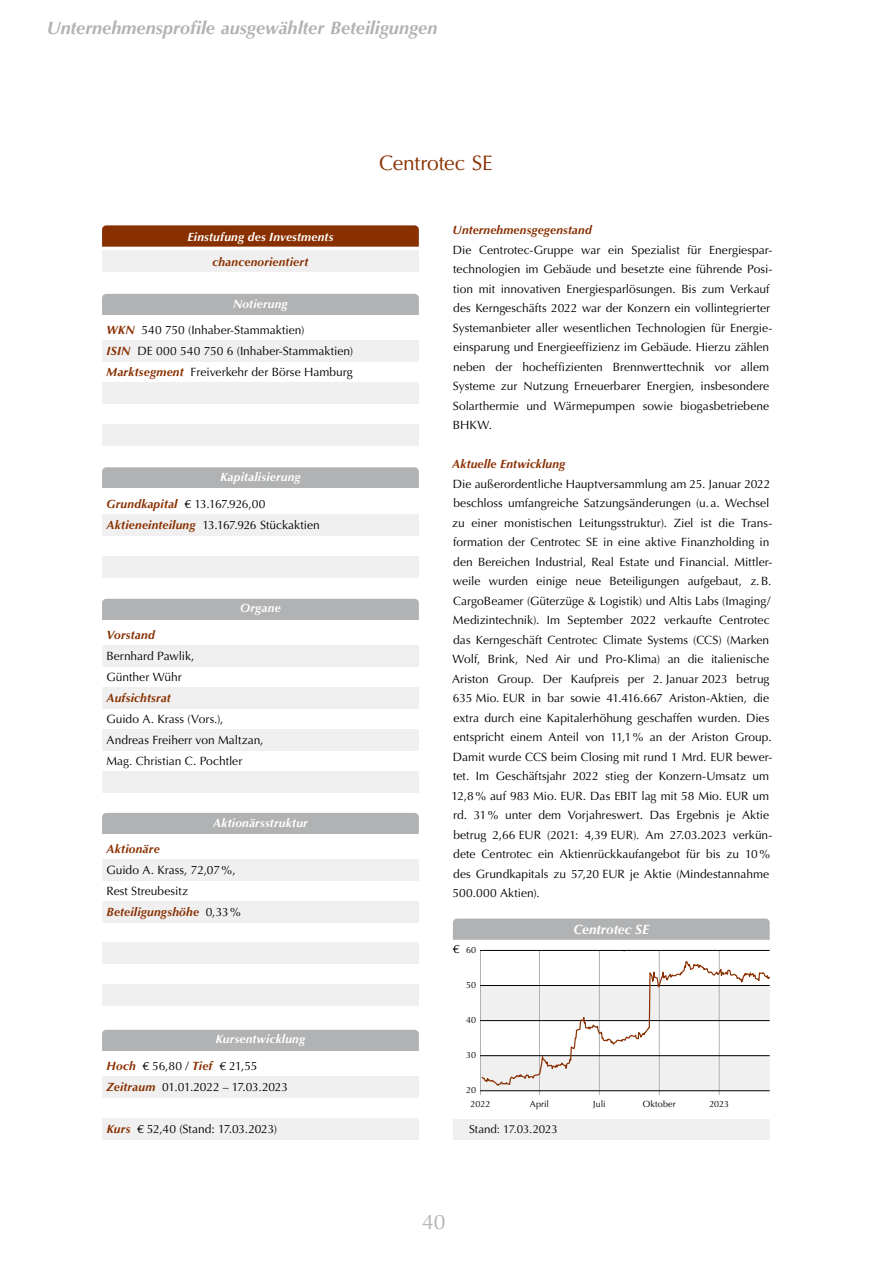
<style>
.page{position:relative;width:893px;height:1263px;background:#fff}
.page>*{position:absolute;margin:0;border:0;box-sizing:border-box;transform-origin:0 0}
.t1{font:21px "Optima LT Std";letter-spacing:-.01em;color:#893000}
.t2{font:21px "Optima LT Std";color:#b1b2b3}
.t3{font:italic 700 18px "Optima LT Std";color:#b1b2b3}
.t4{font:italic 700 13.5px "Optima LT Std";letter-spacing:-.005em;color:#fff}
.t5{font:12px/19.5px "Optima LT Std";color:#000}
.t6{font:italic 700 12px "Optima LT Std";letter-spacing:.015em;color:#893000}
.t7{font:italic 700 12px "Optima LT Std";letter-spacing:.015em;color:#fff}
.t8{font:12px/21px "Optima LT Std";letter-spacing:-.02em;color:#000}
.t9{font:11.55px "Optima LT Std";letter-spacing:-.01em;color:#000}
.t10{font:9px "Optima LT Std";letter-spacing:.005em;color:#000}
.s1{font-weight:700;font-style:italic;color:#893000}
</style>
<div class="page">
<div style="left:102px;top:251px;width:317px;height:21px;background:#f0f0f0"></div>
<svg style="left:102px;top:225px;width:317px;height:22px;background:#8d3708"></svg>
<div style="left:102px;top:294px;width:317px;height:30px;background:#b1b2b3;border-radius:4px"></div>
<div style="left:102px;top:315px;width:317px;height:126px;background:#fff"></div>
<div style="left:102px;top:341px;width:317px;height:21px;background:#f0f0f0"></div>
<div style="left:102px;top:383px;width:317px;height:21px;background:#f0f0f0"></div>
<div style="left:102px;top:425px;width:317px;height:21px;background:#f0f0f0"></div>
<div style="left:102px;top:467px;width:317px;height:30px;background:#b1b2b3;border-radius:4px"></div>
<div style="left:102px;top:489px;width:317px;height:83px;background:#fff"></div>
<div style="left:102px;top:514px;width:317px;height:21px;background:#f0f0f0"></div>
<div style="left:102px;top:556px;width:317px;height:21px;background:#f0f0f0"></div>
<div style="left:102px;top:1030px;width:317px;height:29px;background:#b1b2b3;border-radius:4px"></div>
<div style="left:102px;top:1051px;width:317px;height:86px;background:#fff"></div>
<div style="left:102px;top:1077px;width:317px;height:21px;background:#f0f0f0"></div>
<div style="left:102px;top:1119px;width:317px;height:21px;background:#f0f0f0"></div>
<div style="left:102px;top:813px;width:317px;height:38px;background:#b1b2b3;border-radius:4px"></div>
<div style="left:102px;top:834px;width:317px;height:44px;background:#fff"></div>
<div style="left:102px;top:942px;width:317px;height:21px;background:#f0f0f0"></div>
<div style="left:102px;top:984px;width:317px;height:21px;background:#f0f0f0"></div>
<div style="left:102px;top:860px;width:317px;height:21px;background:#f0f0f0"></div>
<div style="left:102px;top:902px;width:317px;height:21px;background:#f0f0f0"></div>
<div style="left:102px;top:599px;width:317px;height:29px;background:#b1b2b3;border-radius:4px"></div>
<div style="left:102px;top:620px;width:317px;height:38px;background:#fff"></div>
<div style="left:102px;top:646px;width:317px;height:21px;background:#f0f0f0"></div>
<div style="left:102px;top:688px;width:317px;height:21px;background:#f0f0f0"></div>
<div style="left:102px;top:730px;width:317px;height:21px;background:#f0f0f0"></div>
<div style="left:102px;top:772px;width:317px;height:21px;background:#f0f0f0"></div>
<div style="left:480px;top:1056px;width:290px;height:35px;background:#f0f0f0"></div>
<hr style="left:480px;top:950px;width:1px;height:145px;background:#b1b2b3">
<hr style="left:539px;top:950px;width:1px;height:145px;background:#b1b2b3">
<hr style="left:599px;top:950px;width:1px;height:145px;background:#b1b2b3">
<hr style="left:659px;top:950px;width:1px;height:145px;background:#b1b2b3">
<hr style="left:719px;top:950px;width:1px;height:145px;background:#b1b2b3">
<div style="left:453px;top:1119px;width:317px;height:21px;background:#f0f0f0"></div>
<hr style="left:480px;top:950px;width:290px;height:1px;background:#000">
<hr style="left:480px;top:1090px;width:290px;height:1px;background:#000">
<svg style="left:453px;top:918px;width:317px;height:22px;background:#b3b4b5"></svg>
<svg style="left:480px;top:960px;width:290px;height:127px"></svg>
<h2 class="t3" style="left:47px;top:18px;width:392px">Unternehmensprofile ausgewählter Beteiligungen</h2>
<p class="t7" style="left:187px;top:229px;width:147px">Einstufung des Investments</p>
<p class="t6" style="left:212px;top:255px;width:98px">chancenorientiert</p>
<p class="t7" style="left:233px;top:296px;width:56px">Notierung</p>
<p class="t5" style="left:107px;top:320px;width:248px;line-height:21px"><span class="s1">WKN</span> 540 750 (Inhaber-Stammaktien)<br><span class="s1">ISIN</span> DE 000 540 750 6 (Inhaber-Stammaktien)<br><span class="s1">Marktsegment</span> Freiverkehr der Börse Hamburg</p>
<p class="t7" style="left:220px;top:470px;width:82px">Kapitalisierung</p>
<p class="t5" style="left:107px;top:493px;width:215px;line-height:21px"><span class="s1">Grundkapital</span> € 13.167.926,00<br><span class="s1">Aktieneinteilung</span> 13.167.926 Stückaktien</p>
<p class="t7" style="left:240px;top:601px;width:42px">Organe</p>
<p class="t6" style="left:107px;top:628px;width:50px">Vorstand</p>
<p class="t5" style="left:107px;top:646px;width:89px;line-height:21px">Bernhard Pawlik,<br>Günther Wühr</p>
<p class="t6" style="left:107px;top:691px;width:66px">Aufsichtsrat</p>
<p class="t5" style="left:107px;top:709px;width:159px;line-height:21px">Guido A. Krass (Vors.),<br>Andreas Freiherr von Maltzan,<br>Mag. Christian C. Pochtler</p>
<p class="t7" style="left:213px;top:815px;width:96px">Aktionärsstruktur</p>
<p class="t6" style="left:107px;top:842px;width:55px">Aktionäre</p>
<p class="t5" style="left:107px;top:860px;width:136px;line-height:21px">Guido A. Krass, 72,07%,<br>Rest Streubesitz<br><span class="s1">Beteiligungshöhe</span> 0,33%</p>
<p class="t7" style="left:216px;top:1032px;width:91px">Kursentwicklung</p>
<p class="t8" style="left:107px;top:1056px;width:183px"><span class="s1">Hoch</span> € 56,80 / <span class="s1">Tief</span> € 21,55<br><span class="s1">Zeitraum</span> 01.01.2022 – 17.03.2023</p>
<p class="t5" style="left:107px;top:1120px;width:172px"><span class="s1">Kurs</span> € 52,40 (Stand: 17.03.2023)</p>
<h1 class="t1" style="left:379px;top:151px;width:115px">Centrotec SE</h1>
<p class="t6" style="left:453px;top:223px;width:141px">Unternehmensgegenstand</p>
<p class="t5" style="left:453px;top:240px;width:321px">Die Centrotec-Gruppe war ein Spezialist für Energiespar&shy;technologien im Gebäude und besetzte eine führende Posi&shy;tion mit innovativen Energiesparlösungen. Bis zum Verkauf des Kerngeschäfts 2022 war der Konzern ein vollintegrierter Systemanbieter aller wesentlichen Technologien für Energie&shy;einsparung und Energieeffizienz im Gebäude. Hierzu zählen neben der hocheffizienten Brennwerttechnik vor allem Systeme zur Nutzung Erneuerbarer Energien, insbesondere Solarthermie und Wärmepumpen sowie biogasbetriebene BHKW.</p>
<p class="t6" style="left:452px;top:457px;width:115px">Aktuelle Entwicklung</p>
<p class="t5" style="left:452px;top:474px;width:322px">Die außerordentliche Hauptversammlung am 25. Januar 2022 beschloss umfangreiche Satzungsänderungen (u.a. Wechsel zu einer monistischen Leitungsstruktur). Ziel ist die Trans&shy;formation der Centrotec SE in eine aktive Finanzholding in den Bereichen Industrial, Real Estate und Financial. Mittler&shy;weile wurden einige neue Beteiligungen aufgebaut, z.B.<br>CargoBeamer (Güterzüge &amp; Logistik) und Altis Labs (Imaging/ Medizintechnik). Im September 2022 verkaufte Centrotec das Kerngeschäft Centrotec Climate Systems (CCS) (Marken Wolf, Brink, Ned Air und Pro-Klima) an die italienische Ariston Group. Der Kaufpreis per 2. Januar 2023 betrug 635 Mio. EUR in bar sowie 41.416.667 Ariston-Aktien, die extra durch eine Kapitalerhöhung geschaffen wurden. Dies entspricht einem Anteil von 11,1% an der Ariston Group.<br>Damit wurde CCS beim Closing mit rund 1 Mrd. EUR bewer&shy;tet. Im Geschäftsjahr 2022 stieg der Konzern-Umsatz um 12,8% auf 983 Mio. EUR. Das EBIT lag mit 58 Mio. EUR um rd. 31% unter dem Vorjahreswert. Das Ergebnis je Aktie betrug 2,66 EUR (2021: 4,39 EUR). Am 27.03.2023 verkün&shy;dete Centrotec ein Aktienrückkaufangebot für bis zu 10% des Grundkapitals zu 57,20 EUR je Aktie (Mindestannahme 500.000 Aktien).</p>
<p class="t5" style="left:453px;top:939px;width:8px">€</p>
<p class="t10" style="left:466px;top:944px;width:12px">60</p>
<p class="t10" style="left:466px;top:979px;width:11px">50</p>
<p class="t10" style="left:466px;top:1014px;width:12px">40</p>
<p class="t10" style="left:466px;top:1050px;width:11px">30</p>
<p class="t10" style="left:466px;top:1085px;width:11px">20</p>
<p class="t4" style="left:573px;top:921px;width:77px">Centrotec SE</p>
<p class="t10" style="left:471px;top:1098px;width:21px">2022</p>
<p class="t10" style="left:530px;top:1098px;width:21px">April</p>
<p class="t10" style="left:593px;top:1098px;width:14px">Juli</p>
<p class="t10" style="left:643px;top:1098px;width:35px">Oktober</p>
<p class="t10" style="left:709px;top:1098px;width:21px">2023</p>
<p class="t9" style="left:469px;top:1122px;width:90px">Stand: 17.03.2023</p>
<h1 class="t2" style="left:422px;top:1210px;width:25px">40</h1>
</div>
